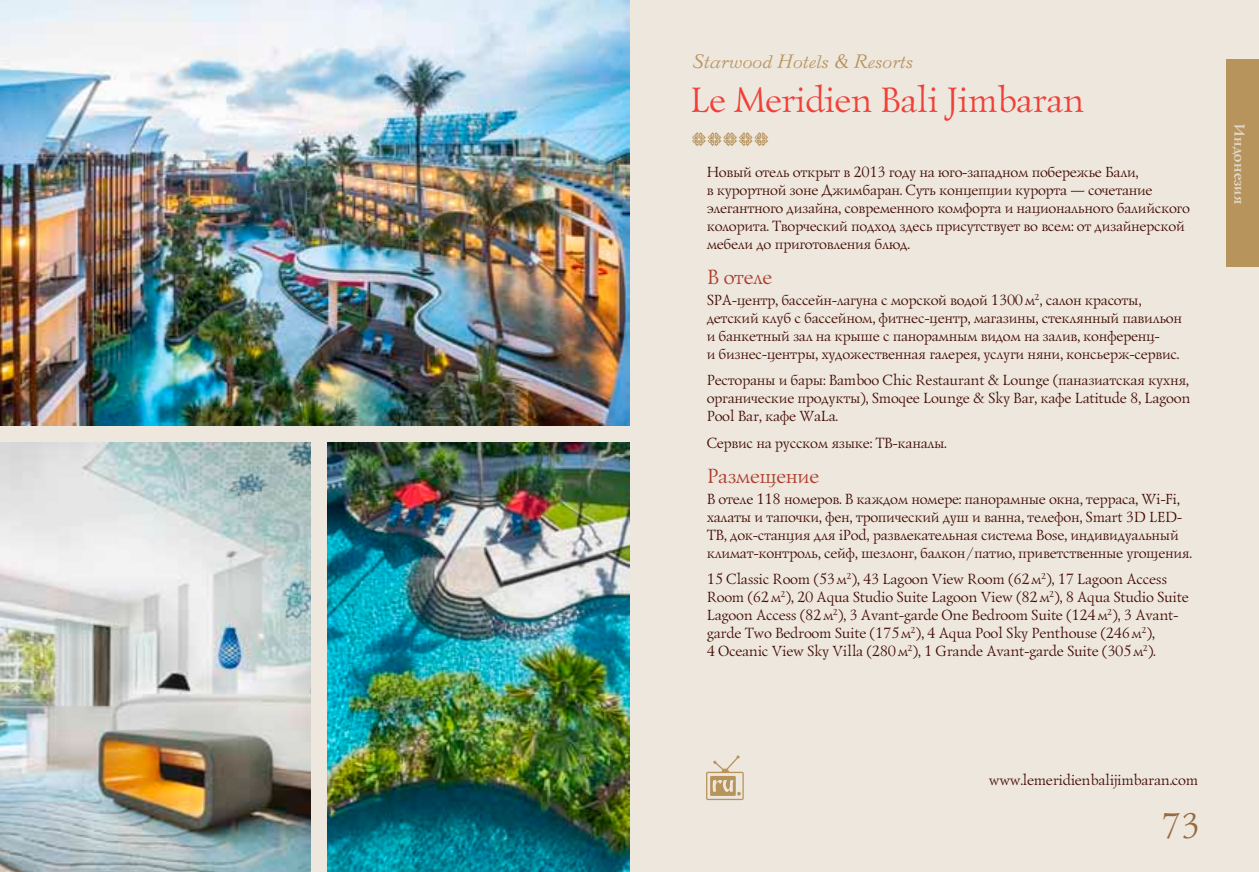
<style>
.page{position:relative;width:1259px;height:872px;background:#fff}
.page>*{position:absolute;margin:0;border:0;box-sizing:border-box;transform-origin:0 0}
.t1{font:36px "Lazurski C";color:#ef4138}
.t2{font:36px "Lazurski C";color:#97693f}
.t3{font:21px "Lazurski C";color:#ad3c2b}
.t4{font:italic 19.5px "Bazhanov C";color:#b8945d}
.t5{font:15px/18px "Lazurski C";color:#410901}
.t6{font:700 15px "Lazurski C";color:#e1d9cc}
</style>
<div class="page">
<div style="left:0;top:0;width:629px;height:872px;background:#ede7de"></div>
<div style="left:629px;top:0;width:630px;height:872px;background:#ede7de"></div>
<svg style="left:692px;top:132px;width:76px;height:14px"></svg>
<div style="left:1226px;top:60px;width:33px;height:207px;background:#b8945d"></div>
<img style="left:0;top:0;width:629px;height:425px">
<img style="left:0;top:442px;width:310px;height:430px">
<img style="left:327px;top:442px;width:302px;height:430px">
<svg style="left:706px;top:755px;width:38px;height:45px"></svg>
<h3 class="t4" style="left:692px;top:50px;width:223px">Starwood Hotels &amp; Resorts</h3>
<h1 class="t1" style="left:688px;top:79px;width:395px">Le Meridien Bali Jimbaran</h1>
<p class="t5" style="left:706px;top:163px;width:484px">Новый отель открыт в 2013 году на юго-западном побережье Бали,<br>в курортной зоне Джимбаран. Суть концепции курорта — сочетание элегантного дизайна, современного комфорта и национального балийского колорита. Творческий подход здесь присутствует во всем: от дизайнерской мебели до приготовления блюд.</p>
<h2 class="t3" style="left:706px;top:264px;width:66px">В отеле</h2>
<p class="t5" style="left:706px;top:291px;width:477px">SPA-центр, бассейн-лагуна с морской водой 1300м<sup>2</sup>, салон красоты, детский клуб с бассейном, фитнес-центр, магазины, стеклянный павильон и банкетный зал на крыше с панорамным видом на залив, конференц-<br>и бизнес-центры, художественная галерея, услуги няни, консьерж-сервис.</p>
<p class="t5" style="left:706px;top:371px;width:485px;text-align:justify">Рестораны и бары: Bamboo Chic Restaurant &amp; Lounge (паназиатская кухня, органические продукты), Smoqee Lounge &amp; Sky Bar, кафе Latitude 8, Lagoon Pool Bar, кафе WaLa.</p>
<p class="t5" style="left:706px;top:434px;width:241px">Сервис на русском языке: ТВ-каналы.</p>
<h2 class="t3" style="left:706px;top:463px;width:113px">Размещение</h2>
<p class="t5" style="left:706px;top:490px;width:486px">В отеле 118 номеров. В каждом номере: панорамные окна, терраса, Wi-Fi, халаты и тапочки, фен, тропический душ и ванна, телефон, Smart 3D LED-ТВ, док-станция для iPod, развлекательная система Bose, индивидуальный климат-контроль, сейф, шезлонг, балкон/патио, приветственные угощения.</p>
<p class="t5" style="left:706px;top:570px;width:483px">15 Classic Room (53м<sup>2</sup>), 43 Lagoon View Room (62м<sup>2</sup>), 17 Lagoon Access Room (62м<sup>2</sup>), 20 Aqua Studio Suite Lagoon View (82м<sup>2</sup>), 8 Aqua Studio Suite Lagoon Access (82м<sup>2</sup>), 3 Avant-garde One Bedroom Suite (124м<sup>2</sup>), 3 Avant&shy;garde Two Bedroom Suite (175м<sup>2</sup>), 4 Aqua Pool Sky Penthouse (246м<sup>2</sup>),<br>4 Oceanic View Sky Villa (280м<sup>2</sup>), 1 Grande Avant-garde Suite (305м<sup>2</sup>).</p>
<p class="t6" style="left:1248px;top:123px;width:82px;rotate:90deg">Индонезия</p>
<p class="t5" style="left:988px;top:771px;width:211px">www.lemeridienbalijimbaran.com</p>
<h1 class="t2" style="left:1159px;top:805px;width:40px">73</h1>
</div>
